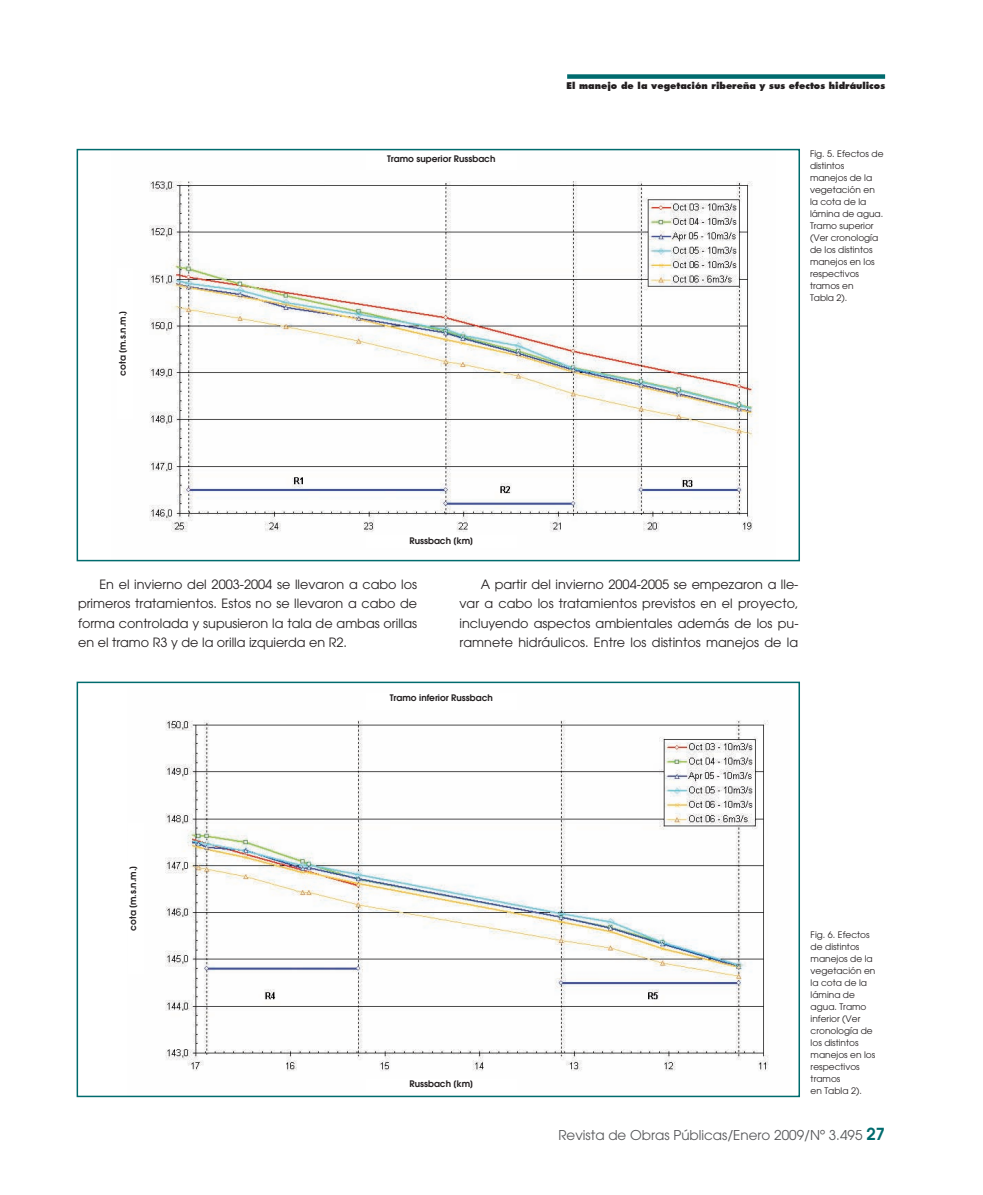
<style>
.page{position:relative;width:983px;height:1195px;background:#fff}
.page>*{position:absolute;margin:0;border:0;box-sizing:border-box;transform-origin:0 0}
.t1{font:13.5px "Avant Garde";color:#57585a}
.t2{font:12.75px/19.5px "Avant Garde";color:#231f20;text-align:justify}
.t3{font:9px/12px "Avant Garde";color:#231f20}
.t4{font:600 9px "Avant Garde";color:#231f20}
.t5{font:800 9px "Futura";color:#231f20}
.s1{font-weight:600;font-size:16.5px;color:#006b6e}
</style>
<div class="page">
<div style="left:567px;top:74px;width:317px;height:5px;background:#006b6e"></div>
<img style="left:149px;top:181px;width:609px;height:351px">
<div style="left:77px;top:149px;width:722px;height:412px;border:2px solid #006b6e"></div>
<img style="left:165px;top:720px;width:604px;height:351px">
<div style="left:77px;top:682px;width:722px;height:415px;border:2px solid #006b6e"></div>
<p class="t4" style="left:119px;top:376px;width:66px;rotate:-90deg">cota [m.s.n.m.]</p>
<p class="t4" style="left:387px;top:156px;width:110px">Tramo superior Russbach</p>
<p class="t5" style="left:566px;top:82px;width:320px">El manejo de la vegetación ribereña y sus efectos hidráulicos</p>
<p class="t3" style="left:809px;top:149px;width:75px">Fig. 5. Efectos de distintos manejos de la vegetación en la cota de la lámina de agua.<br>Tramo superior (Ver cronología de los distintos manejos en los respectivos tramos en<br>Tabla 2).</p>
<p class="t4" style="left:409px;top:537px;width:65px">Russbach [km]</p>
<p class="t2" style="left:78px;top:576px;width:340px;text-indent:21px">En el invierno del 2003-2004 se llevaron a cabo los primeros tratamientos. Estos no se llevaron a cabo de forma controlada y supusieron la tala de ambas orillas en el tramo R3 y de la orilla izquierda en R2.</p>
<p class="t2" style="left:459px;top:576px;width:340px;text-indent:21px">A partir del invierno 2004-2005 se empezaron a lle&shy;var a cabo los tratamientos previstos en el proyecto, incluyendo aspectos ambientales además de los pu&shy;ramnete hidráulicos. Entre los distintos manejos de la</p>
<p class="t4" style="left:130px;top:931px;width:66px;rotate:-90deg">cota [m.s.n.m.]</p>
<p class="t4" style="left:389px;top:695px;width:104px">Tramo inferior Russbach</p>
<p class="t4" style="left:409px;top:1080px;width:65px">Russbach [km]</p>
<p class="t3" style="left:810px;top:929px;width:66px">Fig. 6. Efectos de distintos manejos de la vegetación en la cota de la lámina de agua. Tramo inferior (Ver cronología de los distintos manejos en los respectivos tramos<br>en Tabla 2).</p>
<p class="t1" style="left:558px;top:1130px;width:328px">Revista de Obras Públicas/Enero 2009/Nº 3.495 <span class="s1">27</span></p>
</div>
